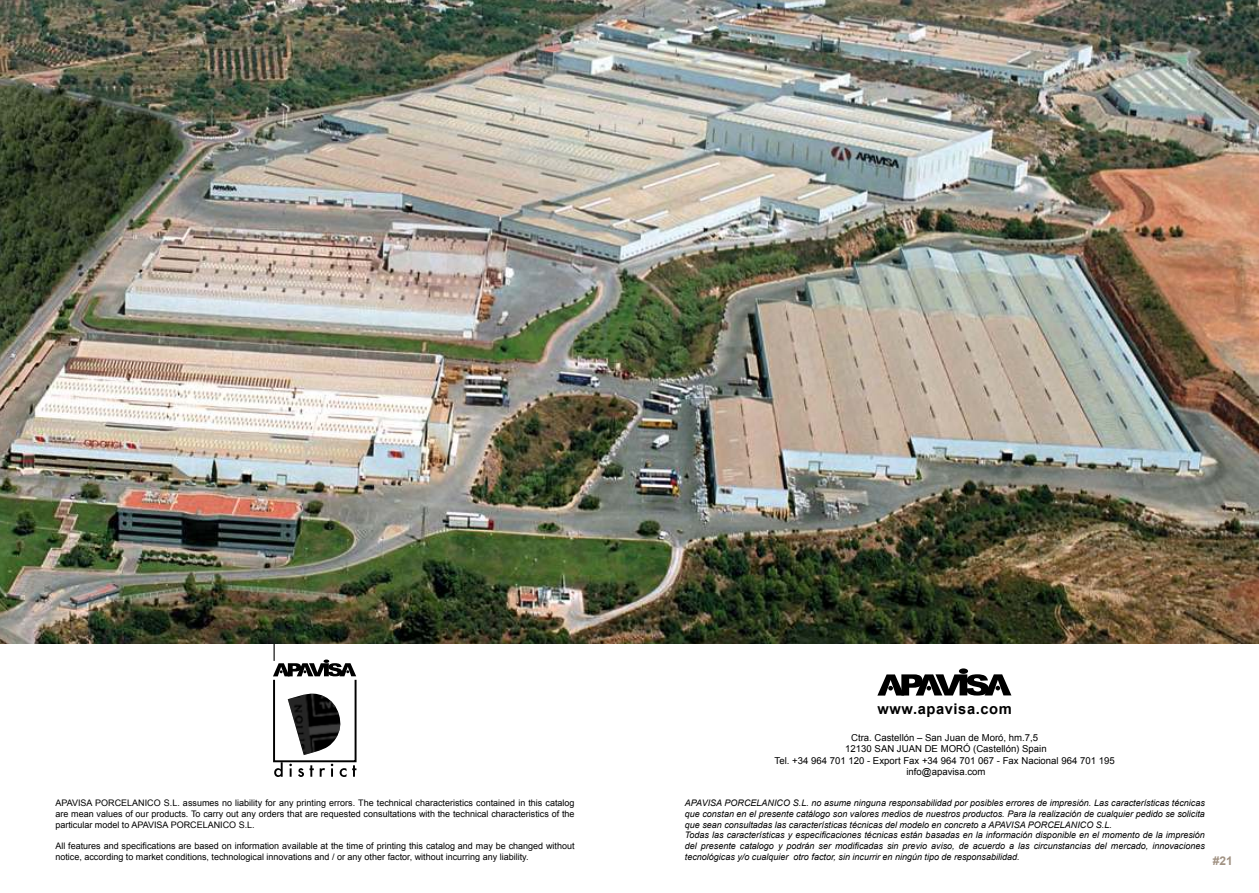
<style>
.page{position:relative;width:1259px;height:893px;background:#fff}
.page>*{position:absolute;margin:0;border:0;box-sizing:border-box;transform-origin:0 0}
.t1{font:700 14.7px "Arial";letter-spacing:.04em;color:#000}
.t2{font:700 12px "Arial";color:#a19283}
.t3{font:9.6px/11.6px "Arial";color:#000;text-align:center}
.t4{font:italic 9px/10.8px "Arial";color:#000}
.t5{font:9px/10.8px "Arial";color:#000;text-align:justify}
</style>
<div class="page">
<div style="left:273px;top:679px;width:83px;height:83px;border:2px solid #000"></div>
<svg style="left:274px;top:762px;width:82px;height:15px"></svg>
<hr style="left:273px;top:446px;width:2px;height:215px;background:#000">
<svg style="left:273px;top:659px;width:83px;height:17px"></svg>
<img style="left:288px;top:694px;width:53px;height:61px">
<img style="left:0;top:0;width:1259px;height:643px">
<div style="left:959px;top:668px;width:9px;height:6px;background:#000;border-radius:50%"></div>
<svg style="left:877px;top:674px;width:134px;height:22px"></svg>
<p class="t5" style="left:55px;top:798px;width:521px">APAVISA PORCELANICO S.L. assumes no liability for any printing errors. The technical characteristics contained in this catalog are mean values of our products. To carry out any orders that are requested consultations with the technical characteristics of the particular model to APAVISA PORCELANICO S.L.</p>
<p class="t5" style="left:55px;top:841px;width:521px">All features and specifications are based on information available at the time of printing this catalog and may be changed without notice, according to market conditions, technological innovations and / or any other factor, without incurring any liability.</p>
<h1 class="t1" style="left:877px;top:703px;width:136px">www.apavisa.com</h1>
<p class="t3" style="left:774px;top:732px;width:341px">Ctra. Castellón – San Juan de Moró, hm.7,5<br>12130 SAN JUAN DE MORÓ (Castellón) Spain<br>Tel. +34 964 701 120 - Export Fax +34 964 701 067 - Fax Nacional 964 701 195 info@apavisa.com</p>
<p class="t4" style="left:685px;top:798px;width:521px">APAVISA PORCELANICO S.L. no asume ninguna responsabilidad por posibles errores de impresión. Las características técnicas que constan en el presente catálogo son valores medios de nuestros productos. Para la realización de cualquier pedido se solicita que sean consultadas las características técnicas del modelo en concreto a APAVISA PORCELANICO S.L.<br>Todas las características y especificaciones técnicas están basadas en la información disponible en el momento de la impresión del presente catalogo y podrán ser modificadas sin previo aviso, de acuerdo a las circunstancias del mercado, innovaciones tecnológicas y/o cualquier otro factor, sin incurrir en ningún tipo de responsabilidad.</p>
<h2 class="t2" style="left:1212px;top:856px;width:22px">#21</h2>
</div>
